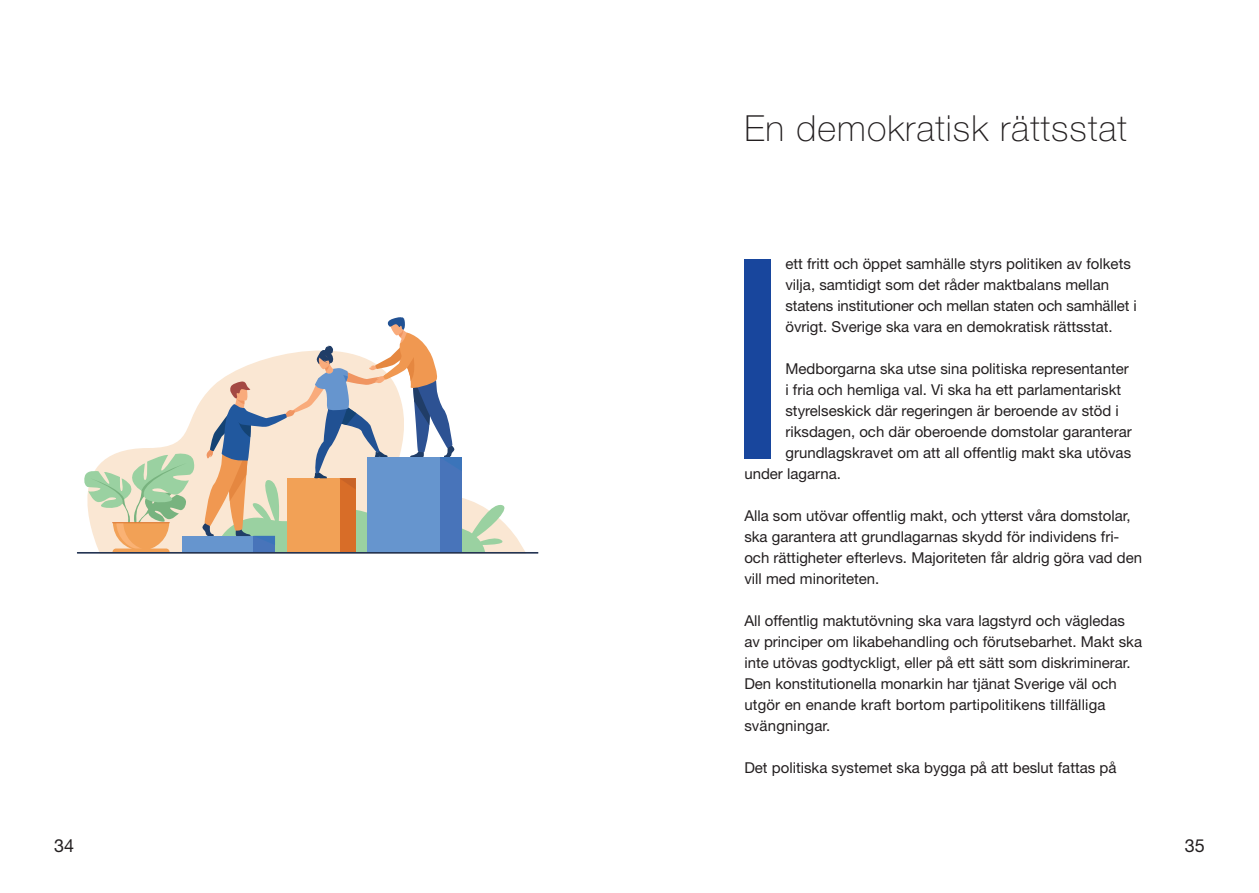
<style>
.page{position:relative;width:1259px;height:893px;background:#fff}
.page>*{position:absolute;margin:0;border:0;box-sizing:border-box;transform-origin:0 0}
.t1{font:279.75px "Helvetica Neue LT Std";color:#18469d}
.t2{font:100 36px "Helvetica Neue LT Std";letter-spacing:.03em;color:#231f20}
.t3{font:18px "Helvetica Neue LT Std";color:#231f20}
.t4{font:15px/21px "Helvetica Neue LT Std";color:#231f20}
</style>
<div class="page">
<svg style="left:124px;top:399px;width:401px;height:153px"></svg>
<div style="left:182px;top:536px;width:71px;height:16px;background:#6695ce"></div>
<svg style="left:84px;top:451px;width:112px;height:101px;background:#d4d5b4"></svg>
<hr style="left:112px;top:522px;width:58px;height:1px;background:#d86d28">
<hr style="left:77px;top:552px;width:461px;height:2px;background:#243453">
<svg style="left:202px;top:317px;width:310px;height:235px"></svg>
<h2 class="t2" style="left:744px;top:107px;width:384px">En demokratisk rättsstat</h2>
<h1 class="t1" style="left:721px;top:192px;width:74px">I</h1>
<p class="t4" style="left:785px;top:253px;width:353px">ett fritt och öppet samhälle styrs politiken av folkets vilja, samtidigt som det råder maktbalans mellan statens institutioner och mellan staten och samhället i övrigt. Sverige ska vara en demokratisk rättsstat.</p>
<p class="t4" style="left:785px;top:358px;width:345px">Medborgarna ska utse sina politiska representanter</p>
<p class="t4" style="left:785px;top:379px;width:337px">i fria och hemliga val. Vi ska ha ett parlamentariskt</p>
<p class="t4" style="left:785px;top:400px;width:335px">styrelseskick där regeringen är beroende av stöd i</p>
<p class="t4" style="left:785px;top:421px;width:348px">riksdagen, och där oberoende domstolar garanterar</p>
<p class="t4" style="left:785px;top:442px;width:347px">grundlagskravet om att all offentlig makt ska utövas</p>
<p class="t4" style="left:744px;top:463px;width:98px">under lagarna.</p>
<p class="t4" style="left:744px;top:505px;width:399px">Alla som utövar offentlig makt, och ytterst våra domstolar, ska garantera att grundlagarnas skydd för individens fri&shy;och rättigheter efterlevs. Majoriteten får aldrig göra vad den vill med minoriteten.</p>
<p class="t4" style="left:744px;top:610px;width:399px">All offentlig maktutövning ska vara lagstyrd och vägledas av principer om likabehandling och förutsebarhet. Makt ska inte utövas godtyckligt, eller på ett sätt som diskriminerar.<br>Den konstitutionella monarkin har tjänat Sverige väl och utgör en enande kraft bortom partipolitikens tillfälliga svängningar.</p>
<p class="t4" style="left:744px;top:757px;width:374px">Det politiska systemet ska bygga på att beslut fattas på</p>
<p class="t3" style="left:54px;top:835px;width:22px">34</p>
<p class="t3" style="left:1185px;top:835px;width:22px">35</p>
</div>
